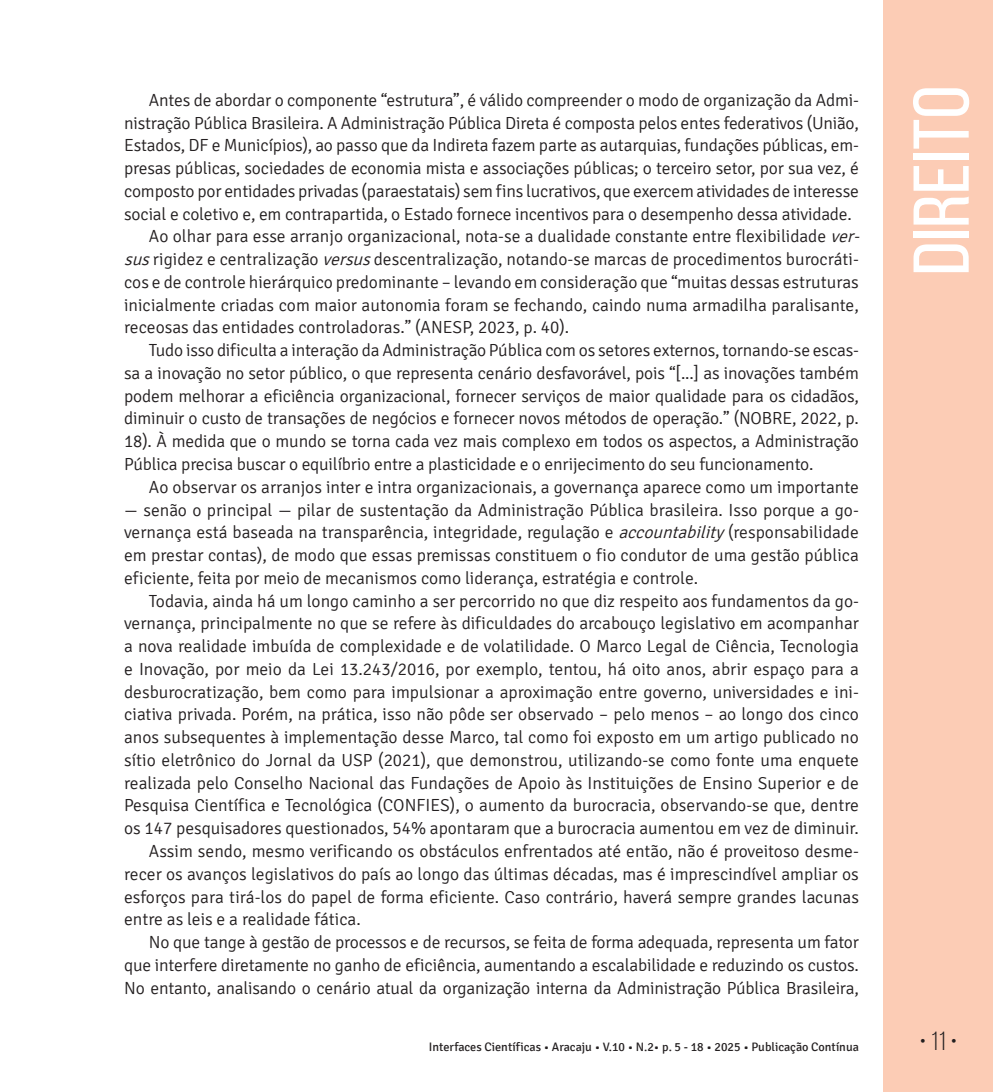
<style>
.page{position:relative;width:993px;height:1092px;background:#fff}
.page>*{position:absolute;margin:0;border:0;box-sizing:border-box;transform-origin:0 0}
.t1{font:78.75px "Bebas Neue";color:#fff;scale:1.09 1}
.t2{font:26.25px "Bebas Neue";color:#231f20}
.t3{font:300 17.5px/22.8px "Signika";letter-spacing:-.005em;color:#231f20;text-align:justify}
.t4{font:12.25px "Signika";color:#231f20}
.s1{font-style:italic}
</style>
<div class="page">
<div style="left:883px;top:0;width:109px;height:1091px;background:#fcccb5"></div>
<p class="t3" style="left:149px;top:89px;width:711px">Antes de abordar o componente “estrutura”, é válido compreender o modo de organização da Admi-</p>
<p class="t3" style="left:124px;top:112px;width:736px">nistração Pública Brasileira. A Administração Pública Direta é composta pelos entes federativos (União,</p>
<p class="t3" style="left:124px;top:134px;width:736px">Estados, DF e Municípios), ao passo que da Indireta fazem parte as autarquias, fundações públicas, em-</p>
<p class="t3" style="left:124px;top:157px;width:736px">presas públicas, sociedades de economia mista e associações públicas; o terceiro setor, por sua vez, é</p>
<p class="t3" style="left:124px;top:180px;width:736px">composto por entidades privadas (paraestatais) sem fins lucrativos, que exercem atividades de interesse</p>
<p class="t3" style="left:124px;top:203px;width:729px">social e coletivo e, em contrapartida, o Estado fornece incentivos para o desempenho dessa atividade.</p>
<p class="t3" style="left:149px;top:225px;width:716px">Ao olhar para esse arranjo organizacional, nota-se a dualidade constante entre flexibilidade <span class="s1">ver-</span></p>
<p class="t3" style="left:124px;top:248px;width:736px"><span class="s1">sus</span>rigidez e centralização <span class="s1">versus</span>descentralização, notando-se marcas de procedimentos burocráti-</p>
<p class="t3" style="left:124px;top:271px;width:736px">cos e de controle hierárquico predominante – levando em consideração que “muitas dessas estruturas</p>
<p class="t3" style="left:124px;top:294px;width:736px">inicialmente criadas com maior autonomia foram se fechando, caindo numa armadilha paralisante,</p>
<p class="t3" style="left:124px;top:316px;width:446px">receosas das entidades controladoras.” (ANESP, 2023, p. 40).</p>
<p class="t3" style="left:149px;top:339px;width:711px">Tudo isso dificulta a interação da Administração Pública com os setores externos, tornando-se escas-</p>
<p class="t3" style="left:124px;top:362px;width:736px">sa a inovação no setor público, o que representa cenário desfavorável, pois “[...] as inovações também</p>
<p class="t3" style="left:124px;top:385px;width:736px">podem melhorar a eficiência organizacional, fornecer serviços de maior qualidade para os cidadãos,</p>
<p class="t3" style="left:124px;top:407px;width:736px">diminuir o custo de transações de negócios e fornecer novos métodos de operação.” (NOBRE, 2022, p.</p>
<p class="t3" style="left:124px;top:430px;width:736px">18). À medida que o mundo se torna cada vez mais complexo em todos os aspectos, a Administração</p>
<p class="t3" style="left:124px;top:453px;width:690px">Pública precisa buscar o equilíbrio entre a plasticidade e o enrijecimento do seu funcionamento.</p>
<p class="t3" style="left:149px;top:476px;width:711px">Ao observar os arranjos inter e intra organizacionais, a governança aparece como um importante</p>
<p class="t3" style="left:124px;top:498px;width:736px">— senão o principal — pilar de sustentação da Administração Pública brasileira. Isso porque a go&shy;vernança está baseada na transparência, integridade, regulação e <span class="s1">accountability</span>(responsabilidade em prestar contas), de modo que essas premissas constituem o fio condutor de uma gestão pública eficiente, feita por meio de mecanismos como liderança, estratégia e controle.</p>
<p class="t3" style="left:149px;top:589px;width:711px">Todavia, ainda há um longo caminho a ser percorrido no que diz respeito aos fundamentos da go-</p>
<p class="t3" style="left:124px;top:612px;width:736px">vernança, principalmente no que se refere às dificuldades do arcabouço legislativo em acompanhar</p>
<p class="t3" style="left:124px;top:635px;width:736px">a nova realidade imbuída de complexidade e de volatilidade. O Marco Legal de Ciência, Tecnologia</p>
<p class="t3" style="left:124px;top:658px;width:736px">e Inovação, por meio da Lei 13.243/2016, por exemplo, tentou, há oito anos, abrir espaço para a</p>
<p class="t3" style="left:124px;top:680px;width:736px">desburocratização, bem como para impulsionar a aproximação entre governo, universidades e ini-</p>
<p class="t3" style="left:124px;top:703px;width:736px">ciativa privada. Porém, na prática, isso não pôde ser observado – pelo menos – ao longo dos cinco</p>
<p class="t3" style="left:124px;top:726px;width:736px">anos subsequentes à implementação desse Marco, tal como foi exposto em um artigo publicado no</p>
<p class="t3" style="left:124px;top:749px;width:736px">sítio eletrônico do Jornal da USP (2021), que demonstrou, utilizando-se como fonte uma enquete</p>
<p class="t3" style="left:124px;top:771px;width:736px">realizada pelo Conselho Nacional das Fundações de Apoio às Instituições de Ensino Superior e de</p>
<p class="t3" style="left:124px;top:794px;width:736px">Pesquisa Científica e Tecnológica (CONFIES), o aumento da burocracia, observando-se que, dentre</p>
<p class="t3" style="left:124px;top:817px;width:736px">os 147 pesquisadores questionados, 54% apontaram que a burocracia aumentou em vez de diminuir.</p>
<p class="t3" style="left:149px;top:840px;width:711px">Assim sendo, mesmo verificando os obstáculos enfrentados até então, não é proveitoso desme-</p>
<p class="t3" style="left:124px;top:862px;width:736px">recer os avanços legislativos do país ao longo das últimas décadas, mas é imprescindível ampliar os</p>
<p class="t3" style="left:124px;top:885px;width:736px">esforços para tirá-los do papel de forma eficiente. Caso contrário, haverá sempre grandes lacunas</p>
<p class="t3" style="left:124px;top:908px;width:238px">entre as leis e a realidade fática.</p>
<p class="t3" style="left:149px;top:931px;width:711px">No que tange à gestão de processos e de recursos, se feita de forma adequada, representa um fator</p>
<p class="t3" style="left:124px;top:953px;width:736px">que interfere diretamente no ganho de eficiência, aumentando a escalabilidade e reduzindo os custos.</p>
<p class="t3" style="left:124px;top:976px;width:736px">No entanto, analisando o cenário atual da organização interna da Administração Pública Brasileira,</p>
<h1 class="t1" style="left:898px;top:275px;width:176px;rotate:-90deg">Direito</h1>
<p class="t4" style="left:429px;top:1040px;width:431px">Interfaces Científicas • Aracaju • V.10 • N.2• p. 5 - 18 • 2025 • Publicação Contínua</p>
<h2 class="t2" style="left:919px;top:1026px;width:40px">• 11 •</h2>
</div>
